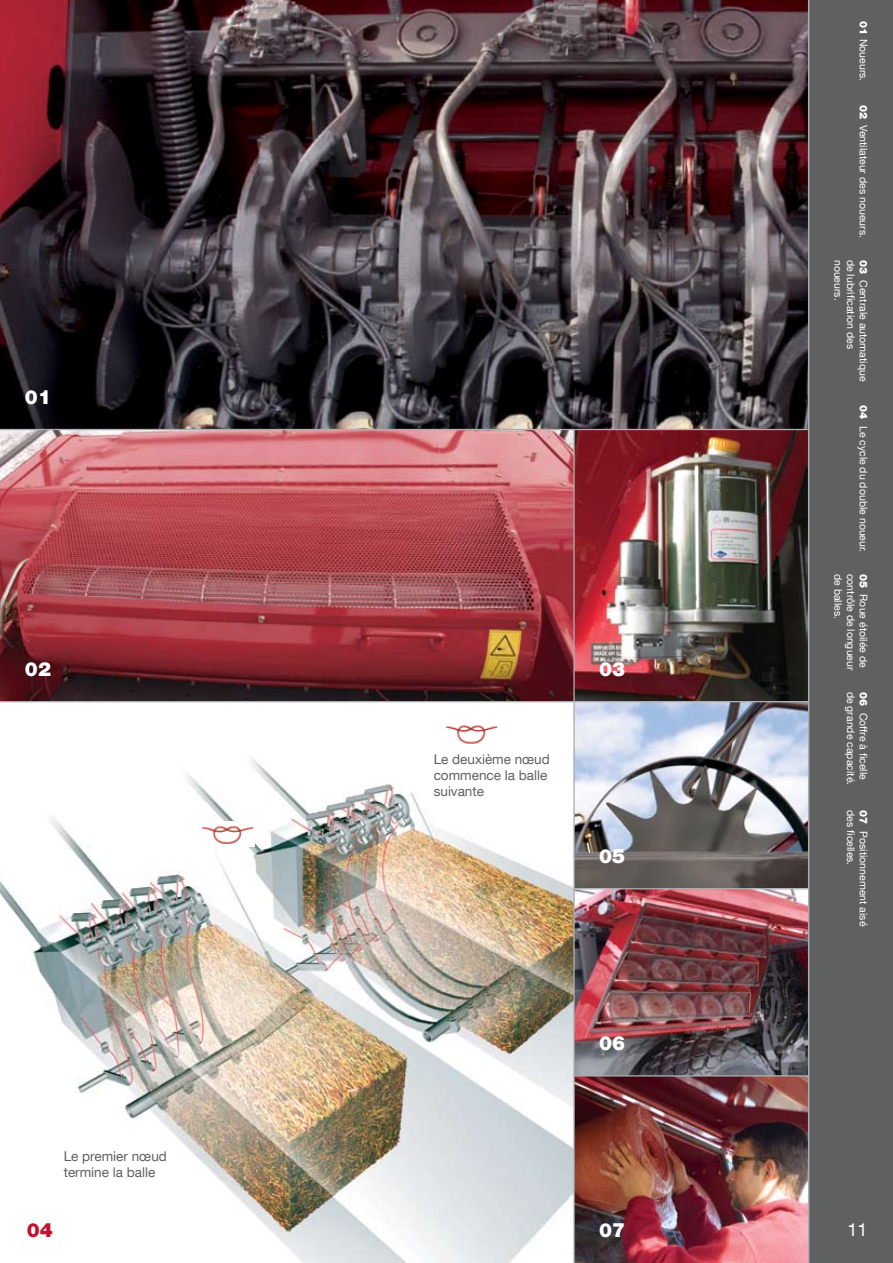
<style>
.page{position:relative;width:893px;height:1263px;background:#fff}
.page>*{position:absolute;margin:0;border:0;box-sizing:border-box;transform-origin:0 0}
.t1{font:900 19.5px "Helvetica Neue LT Com";color:#fff}
.t2{font:900 19.5px "Helvetica Neue LT Com";color:#c41230}
.t3{font:18px "Helvetica Neue LT Com";color:#fff}
.t4{font:13.5px/16.2px "Helvetica Neue LT Com";color:#5f6062}
.t5{font:10.5px/12.6px "Helvetica Neue LT Com";color:#fff}
.s1{font-weight:900}
</style>
<div class="page">
<img style="left:0;top:0;width:808px;height:1263px">
<hr style="left:0;top:429px;width:808px;height:1px;background:#aaacaf">
<hr style="left:573px;top:429px;width:2px;height:834px;background:#aaacaf">
<img style="left:444px;top:720px;width:54px;height:25px">
<img style="left:201px;top:821px;width:53px;height:25px">
<hr style="left:0;top:701px;width:808px;height:1px;background:#aaacaf">
<hr style="left:574px;top:888px;width:234px;height:1px;background:#aaacaf">
<hr style="left:574px;top:1075px;width:234px;height:1px;background:#aaacaf">
<div style="left:808px;top:0;width:85px;height:1263px;background:#5f6062"></div>
<h1 class="t1" style="left:25px;top:385px;width:28px">01</h1>
<h1 class="t1" style="left:25px;top:657px;width:28px">02</h1>
<h1 class="t1" style="left:599px;top:657px;width:28px">03</h1>
<p class="t4" style="left:64px;top:1148px;width:105px">Le premier nœud termine la balle</p>
<p class="t4" style="left:434px;top:750px;width:118px">Le deuxième nœud commence la balle suivante</p>
<h1 class="t1" style="left:599px;top:844px;width:28px">05</h1>
<h1 class="t1" style="left:599px;top:1031px;width:28px">06</h1>
<h1 class="t2" style="left:27px;top:1218px;width:28px">04</h1>
<h1 class="t1" style="left:599px;top:1218px;width:28px">07</h1>
<p class="t5" style="left:870px;top:21px;width:62px;rotate:90deg"><span class="s1">01</span> Noueurs.</p>
<p class="t5" style="left:870px;top:105px;width:134px;rotate:90deg"><span class="s1">02</span> Ventilateur des noueurs.</p>
<p class="t5" style="left:870px;top:260px;width:123px;rotate:90deg"><span class="s1">03</span> Centrale automatique</p>
<p class="t5" style="left:845px;top:260px;width:42px;rotate:90deg">noueurs.</p>
<p class="t5" style="left:857px;top:260px;width:91px;rotate:90deg">de lubrification des</p>
<p class="t5" style="left:870px;top:405px;width:149px;rotate:90deg"><span class="s1">04</span> Le cycle du double noueur.</p>
<p class="t5" style="left:845px;top:574px;width:47px;rotate:90deg">de balles.</p>
<p class="t5" style="left:857px;top:574px;width:98px;rotate:90deg">contrôle de longueur</p>
<p class="t5" style="left:870px;top:691px;width:95px;rotate:90deg"><span class="s1">06</span> Coffre à ficelle de grande capacité.</p>
<p class="t5" style="left:870px;top:810px;width:117px;rotate:90deg"><span class="s1">07</span> Positionnement aisé des ficelles.</p>
<p class="t5" style="left:870px;top:574px;width:95px;rotate:90deg"><span class="s1">05</span> Roue étoilée de</p>
<h2 class="t3" style="left:847px;top:1218px;width:22px">11</h2>
</div>
